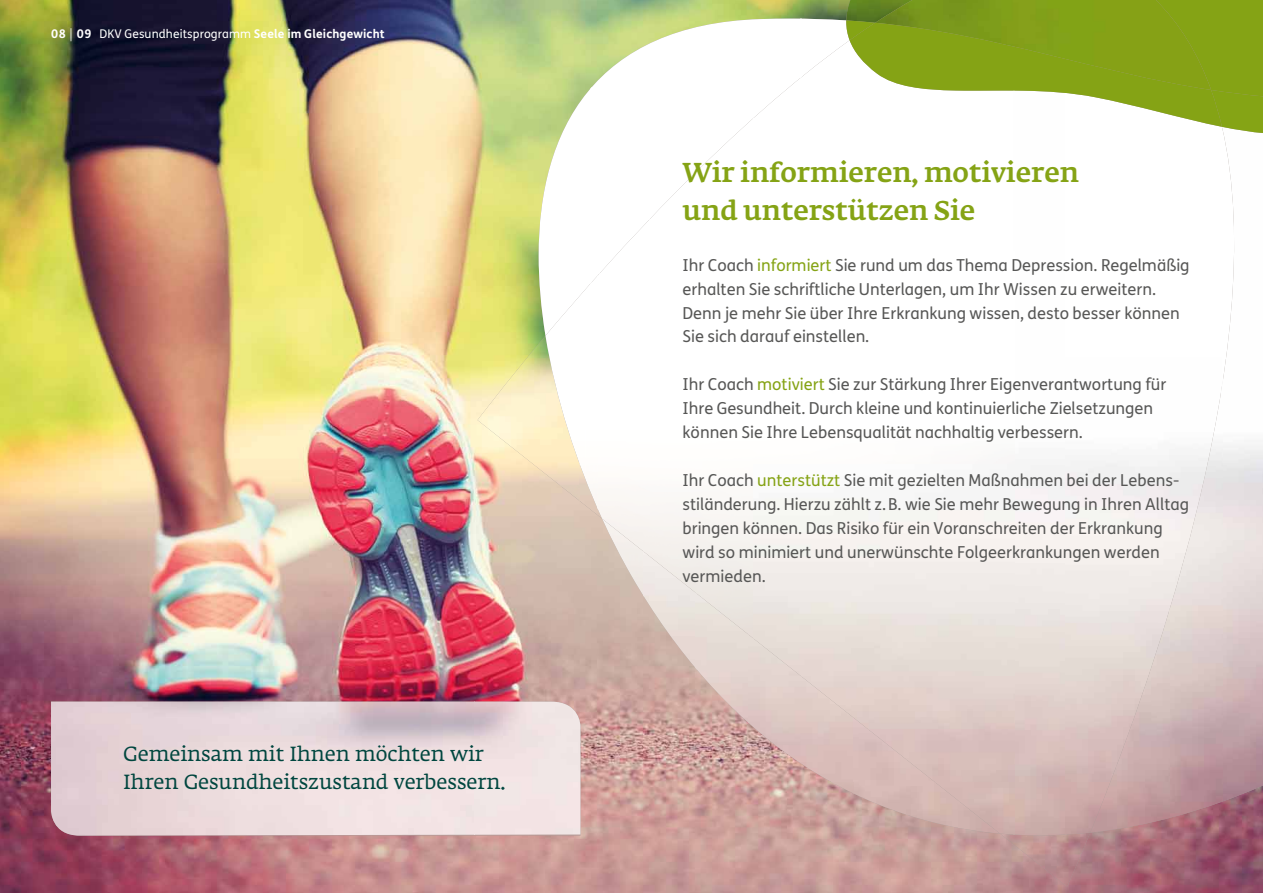
<style>
.page{position:relative;width:1263px;height:893px;background:#fff}
.page>*{position:absolute;margin:0;border:0;box-sizing:border-box;transform-origin:0 0}
.t1{font:500 27px/38.2px "Fedra Serif A Pro";color:#85a315}
.t2{font:20.25px/28.7px "Fedra Serif A Pro";color:#00463f}
.t3{font:16.5px/23.9px "FS Me";color:#575756}
.t4{font:700 12px "FS Me";letter-spacing:.01em;color:#fff}
.s1{font-weight:300}
.s2{font-weight:400}
.s3{color:#85a315}
</style>
<div class="page">
<img style="left:0;top:0;width:1263px;height:893px">
<img style="left:591px;top:19px;width:210px;height:152px">
<img style="left:801px;top:19px;width:45px;height:21px">
<img style="left:539px;top:87px;width:52px;height:249px">
<img style="left:1222px;top:133px;width:41px;height:670px">
<img style="left:591px;top:171px;width:58px;height:102px">
<img style="left:1169px;top:624px;width:53px;height:210px">
<img style="left:601px;top:571px;width:42px;height:26px">
<img style="left:643px;top:571px;width:53px;height:99px">
<img style="left:696px;top:624px;width:52px;height:101px">
<img style="left:1117px;top:783px;width:52px;height:47px">
<img style="left:748px;top:640px;width:105px;height:143px">
<img style="left:853px;top:730px;width:53px;height:86px">
<img style="left:906px;top:783px;width:28px;height:46px">
<img style="left:1112px;top:783px;width:5px;height:51px">
<img style="left:831px;top:783px;width:23px;height:12px">
<img style="left:477px;top:336px;width:68px;height:150px">
<img style="left:579px;top:510px;width:18px;height:10px">
<img style="left:999px;top:835px;width:91px;height:52px">
<img style="left:753px;top:40px;width:261px;height:637px">
<img style="left:1014px;top:133px;width:52px;height:702px">
<img style="left:701px;top:116px;width:53px;height:524px">
<img style="left:1066px;top:133px;width:169px;height:225px">
<img style="left:649px;top:146px;width:53px;height:478px">
<img style="left:597px;top:199px;width:53px;height:372px">
<img style="left:545px;top:274px;width:53px;height:236px">
<img style="left:1066px;top:358px;width:156px;height:266px">
<img style="left:1222px;top:358px;width:6px;height:30px">
<img style="left:1066px;top:623px;width:104px;height:160px">
<div style="left:800px;top:676px;width:214px;height:54px;background:#e1ceca"></div>
<div style="left:857px;top:729px;width:157px;height:54px;background:#d8beba"></div>
<img style="left:934px;top:782px;width:80px;height:53px">
<img style="left:1066px;top:782px;width:46px;height:53px">
<img style="left:1211px;top:0;width:52px;height:20px">
<img style="left:846px;top:0;width:29px;height:20px">
<img style="left:846px;top:20px;width:417px;height:113px">
<img style="left:875px;top:0;width:336px;height:23px">
<img style="left:850px;top:23px;width:372px;height:104px">
<img style="left:51px;top:702px;width:529px;height:134px">
<p class="t4" style="left:51px;top:30px;width:335px">08 <span class="s1">|</span> 09 <span class="s2">DKV Gesundheitsprogramm</span> Seele im Gleichgewicht</p>
<p class="t2" style="left:123px;top:740px;width:384px">Gemeinsam mit Ihnen möchten wir<br>Ihren Gesundheitszustand verbessern.</p>
<h1 class="t1" style="left:682px;top:155px;width:398px">Wir informieren, motivieren und unterstützen Sie</h1>
<p class="t3" style="left:682px;top:255px;width:509px">Ihr Coach <span class="s3">informiert</span> Sie rund um das Thema Depression. Regelmäßig erhalten Sie schriftliche Unterlagen, um Ihr Wissen zu erweitern.<br>Denn je mehr Sie über Ihre Erkrankung wissen, desto besser können Sie sich darauf einstellen.</p>
<p class="t3" style="left:682px;top:375px;width:485px">Ihr Coach <span class="s3">motiviert</span> Sie zur Stärkung Ihrer Eigenverantwortung für<br>Ihre Gesundheit. Durch kleine und kontinuierliche Zielsetzungen können Sie Ihre Lebensqualität nachhaltig verbessern.</p>
<p class="t3" style="left:682px;top:470px;width:508px">Ihr Coach <span class="s3">unterstützt</span> Sie mit gezielten Maßnahmen bei der Lebens&shy;stiländerung. Hierzu zählt z. B. wie Sie mehr Bewegung in Ihren Alltag bringen können. Das Risiko für ein Voranschreiten der Erkrankung wird so minimiert und unerwünschte Folgeerkrankungen werden vermieden.</p>
</div>
